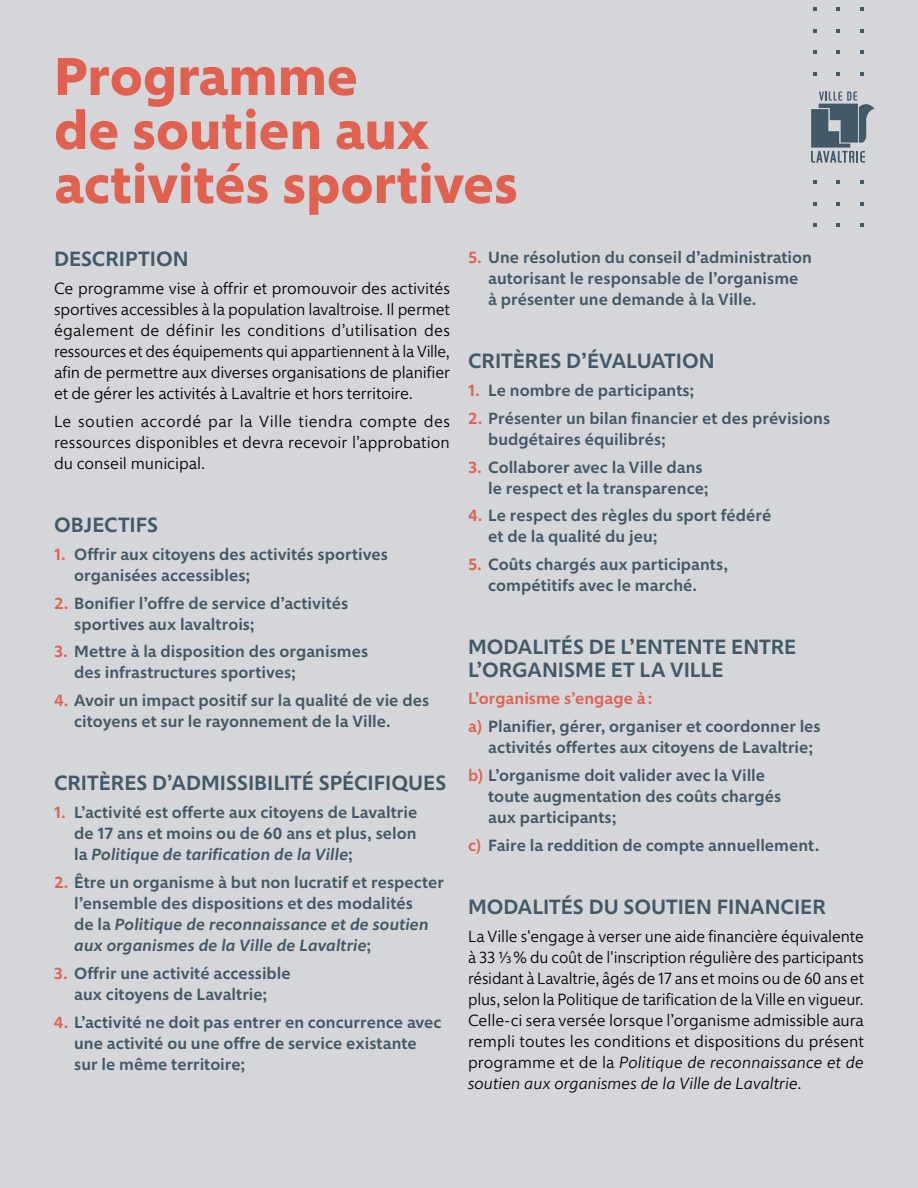
<style>
.page{position:relative;width:918px;height:1188px;background:#d5d6da}
.page>*{position:absolute;margin:0;border:0;box-sizing:border-box;transform-origin:0 0}
.t1{font:700 54px/54px "Morandi";letter-spacing:-.005em;color:#e16151}
.t2{font:600 21px/22.5px "Morandi";color:#435967}
.t3{font:600 16.5px/21px "Morandi";color:#435967}
.t4{font:300 16.5px/21px "Morandi";color:#000;text-align:justify}
.s1{color:#e16151}
.s2{font-style:italic}
</style>
<div class="page">
<svg style="left:813px;top:7px;width:3px;height:4px"></svg>
<svg style="left:836px;top:7px;width:4px;height:4px"></svg>
<svg style="left:860px;top:7px;width:4px;height:4px"></svg>
<svg style="left:813px;top:29px;width:3px;height:4px"></svg>
<svg style="left:836px;top:29px;width:4px;height:4px"></svg>
<svg style="left:860px;top:29px;width:4px;height:4px"></svg>
<svg style="left:813px;top:50px;width:3px;height:4px"></svg>
<svg style="left:836px;top:50px;width:4px;height:4px"></svg>
<svg style="left:860px;top:50px;width:4px;height:4px"></svg>
<svg style="left:813px;top:72px;width:3px;height:4px"></svg>
<svg style="left:836px;top:72px;width:4px;height:4px"></svg>
<svg style="left:860px;top:72px;width:4px;height:4px"></svg>
<svg style="left:813px;top:180px;width:3px;height:4px"></svg>
<svg style="left:836px;top:180px;width:4px;height:4px"></svg>
<svg style="left:860px;top:180px;width:4px;height:4px"></svg>
<svg style="left:813px;top:202px;width:3px;height:4px"></svg>
<svg style="left:836px;top:202px;width:4px;height:4px"></svg>
<svg style="left:860px;top:202px;width:4px;height:4px"></svg>
<svg style="left:836px;top:224px;width:4px;height:3px"></svg>
<svg style="left:860px;top:224px;width:4px;height:3px"></svg>
<svg style="left:811px;top:92px;width:64px;height:71px"></svg>
<h1 class="t1" style="left:54px;top:45px;width:466px">Programme<br>de soutien aux activités sportives</h1>
<p class="t2" style="left:54px;top:246px;width:136px">DESCRIPTION</p>
<p class="t4" style="left:54px;top:277px;width:398px">Ce programme vise à offrir et promouvoir des activités sportives accessibles à la population lavaltroise. Il permet également de définir les conditions d’utilisation des ressources et des équipements qui appartiennent à la Ville, afin de permettre aux diverses organisations de planifier et de gérer les activités à Lavaltrie et hors territoire.</p>
<p class="t4" style="left:54px;top:410px;width:398px">Le soutien accordé par la Ville tiendra compte des ressources disponibles et devra recevoir l’approbation du conseil municipal.</p>
<p class="t2" style="left:54px;top:512px;width:106px">OBJECTIFS</p>
<p class="t3" style="left:74px;top:542px;width:315px;text-indent:-20px"><span class="s1">1.</span> Offrir aux citoyens des activités sportives organisées accessibles;</p>
<p class="t3" style="left:74px;top:591px;width:276px;text-indent:-20px"><span class="s1">2.</span> Bonifier l’offre de service d’activités sportives aux lavaltrois;</p>
<p class="t3" style="left:74px;top:640px;width:295px;text-indent:-20px"><span class="s1">3.</span> Mettre à la disposition des organismes des infrastructures sportives;</p>
<p class="t3" style="left:74px;top:689px;width:356px;text-indent:-20px"><span class="s1">4.</span> Avoir un impact positif sur la qualité de vie des citoyens et sur le rayonnement de la Ville.</p>
<p class="t2" style="left:54px;top:770px;width:394px">CRITÈRES D’ADMISSIBILITÉ SPÉCIFIQUES</p>
<p class="t3" style="left:74px;top:800px;width:345px;text-align:justify;text-indent:-20px"><span class="s1">1.</span> L’activité est offerte aux citoyens de Lavaltrie de 17 ans et moins ou de 60 ans et plus, selon la <span class="s2">Politique de tarification de la Ville</span>;</p>
<p class="t3" style="left:74px;top:870px;width:371px;text-indent:-20px"><span class="s1">2.</span> Être un organisme à but non lucratif et respecter l’ensemble des dispositions et des modalités<br>de la <span class="s2">Politique de reconnaissance et de soutien aux organismes de la Ville de Lavaltrie</span>;</p>
<p class="t3" style="left:54px;top:961px;width:238px;text-align:center"><span class="s1">3.</span> Offrir une activité accessible aux citoyens de Lavaltrie;</p>
<p class="t3" style="left:74px;top:1010px;width:369px;text-indent:-20px"><span class="s1">4.</span> L’activité ne doit pas entrer en concurrence avec une activité ou une offre de service existante sur le même territoire;</p>
<p class="t3" style="left:488px;top:246px;width:325px;text-indent:-20px"><span class="s1">5.</span> Une résolution du conseil d’administration autorisant le responsable de l’organisme<br>à présenter une demande à la Ville.</p>
<p class="t2" style="left:468px;top:348px;width:248px">CRITÈRES D’ÉVALUATION</p>
<p class="t3" style="left:468px;top:378px;width:228px"><span class="s1">1.</span> Le nombre de participants;</p>
<p class="t3" style="left:488px;top:406px;width:344px;text-indent:-20px"><span class="s1">2.</span> Présenter un bilan financier et des prévisions budgétaires équilibrés;</p>
<p class="t3" style="left:488px;top:455px;width:222px;text-indent:-20px"><span class="s1">3.</span> Collaborer avec la Ville dans le respect et la transparence;</p>
<p class="t3" style="left:488px;top:504px;width:285px;text-indent:-20px"><span class="s1">4.</span> Le respect des règles du sport fédéré et de la qualité du jeu;</p>
<p class="t3" style="left:488px;top:553px;width:241px;text-indent:-20px"><span class="s1">5.</span> Coûts chargés aux participants, compétitifs avec le marché.</p>
<p class="t2" style="left:468px;top:634px;width:330px">MODALITÉS DE L’ENTENTE ENTRE<br>L’ORGANISME ET LA VILLE</p>
<p class="t3" style="left:468px;top:684px;width:354px;line-height:27.8px"><span class="s1">L’organisme s’engage à:<br>a)</span> Planifier, gérer, organiser et coordonner les</p>
<p class="t3" style="left:468px;top:732px;width:347px;line-height:27.8px;text-indent:20px">activités offertes aux citoyens de Lavaltrie; <span class="s1">b)</span> L’organisme doit valider avec la Ville</p>
<p class="t3" style="left:488px;top:784px;width:295px">toute augmentation des coûts chargés aux participants;</p>
<p class="t3" style="left:468px;top:833px;width:353px"><span class="s1">c)</span> Faire la reddition de compte annuellement.</p>
<p class="t2" style="left:468px;top:894px;width:359px">MODALITÉS DU SOUTIEN FINANCIER</p>
<p class="t4" style="left:468px;top:924px;width:398px">La Ville s'engage à verser une aide financière équivalente à 33 ⅓% du coût de l'inscription régulière des participants résidant à Lavaltrie, âgés de 17 ans et moins ou de 60 ans et plus, selon la Politique de tarification de la Ville en vigueur.<br>Celle-ci sera versée lorsque l’organisme admissible aura rempli toutes les conditions et dispositions du présent programme et de la <span class="s2">Politique de reconnaissance et de soutien aux organismes de la Ville de Lavaltrie</span>.</p>
</div>
